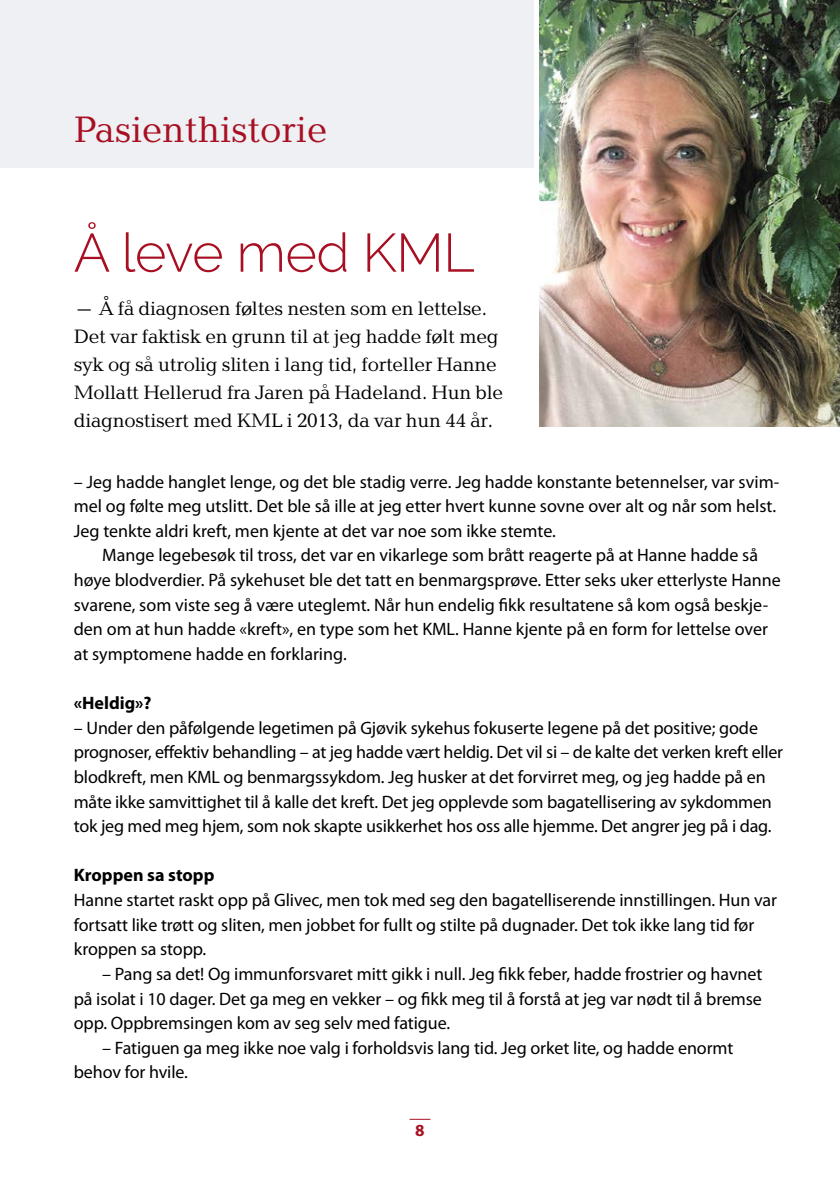
<style>
.page{position:relative;width:840px;height:1191px;background:#fff}
.page>*{position:absolute;margin:0;border:0;box-sizing:border-box;transform-origin:0 0}
.t1{font:300 54px "Raleway";letter-spacing:-.01em;color:#a80f22}
.t2{font:38px "Baltica";color:#a80f22}
.t3{font:20px/28px "Baltica";letter-spacing:-.01em;color:#000}
.t4{font:18px/24.6px "Myriad Pro";letter-spacing:-.005em;color:#000}
.t5{font:700 18px "Myriad Pro";color:#000}
.t6{font:700 17px "Myriad Pro";color:#a80f22}
</style>
<div class="page">
<svg style="left:409px;top:1118px;width:21px;height:1px"></svg>
<div style="left:0;top:0;width:533px;height:167px;background:#eef0f3"></div>
<img style="left:539px;top:0;width:300px;height:426px">
<h2 class="t2" style="left:74px;top:105px;width:255px">Pasienthistorie</h2>
<h1 class="t1" style="left:74px;top:221px;width:402px">Å leve med KML</h1>
<p class="t3" style="left:74px;top:295px;width:430px">– Å få diagnosen føltes nesten som en lettelse.<br>Det var faktisk en grunn til at jeg hadde følt meg syk og så utrolig sliten i lang tid, forteller Hanne Mollatt Hellerud fra Jaren på Hadeland. Hun ble diagnostisert med KML i 2013, da var hun 44 år.</p>
<p class="t4" style="left:74px;top:469px;width:706px">– Jeg hadde hanglet lenge, og det ble stadig verre. Jeg hadde konstante betennelser, var svim&shy;mel og følte meg utslitt. Det ble så ille at jeg etter hvert kunne sovne over alt og når som helst.<br>Jeg tenkte aldri kreft, men kjente at det var noe som ikke stemte.</p>
<p class="t4" style="left:74px;top:543px;width:708px;text-indent:28px">Mange legebesøk til tross, det var en vikarlege som brått reagerte på at Hanne hadde så høye blodverdier. På sykehuset ble det tatt en benmargsprøve. Etter seks uker etterlyste Hanne svarene, som viste seg å være uteglemt. Når hun endelig fikk resultatene så kom også beskje&shy;den om at hun hadde «kreft», en type som het KML. Hanne kjente på en form for lettelse over at symptomene hadde en forklaring.</p>
<p class="t5" style="left:74px;top:693px;width:79px">«Heldig»?</p>
<p class="t4" style="left:74px;top:716px;width:710px">– Under den påfølgende legetimen på Gjøvik sykehus fokuserte legene på det positive; gode prognoser, effektiv behandling – at jeg hadde vært heldig. Det vil si – de kalte det verken kreft eller blodkreft, men KML og benmargssykdom. Jeg husker at det forvirret meg, og jeg hadde på en måte ikke samvittighet til å kalle det kreft. Det jeg opplevde som bagatellisering av sykdommen tok jeg med meg hjem, som nok skapte usikkerhet hos oss alle hjemme. Det angrer jeg på i dag.</p>
<p class="t5" style="left:74px;top:865px;width:142px">Kroppen sa stopp</p>
<p class="t4" style="left:74px;top:888px;width:704px">Hanne startet raskt opp på Glivec, men tok med seg den bagatelliserende innstillingen. Hun var fortsatt like trøtt og sliten, men jobbet for fullt og stilte på dugnader. Det tok ikke lang tid før kroppen sa stopp.</p>
<p class="t4" style="left:74px;top:962px;width:689px;text-align:justify;text-indent:28px">– Pang sa det! Og immunforsvaret mitt gikk i null. Jeg fikk feber, hadde frostrier og havnet på isolat i 10 dager. Det ga meg en vekker – og fikk meg til å forstå at jeg var nødt til å bremse opp. Oppbremsingen kom av seg selv med fatigue.</p>
<p class="t4" style="left:74px;top:1035px;width:660px;text-indent:28px">– Fatiguen ga meg ikke noe valg i forholdsvis lang tid. Jeg orket lite, og hadde enormt behov for hvile.</p>
<p class="t6" style="left:415px;top:1120px;width:11px">8</p>
</div>
